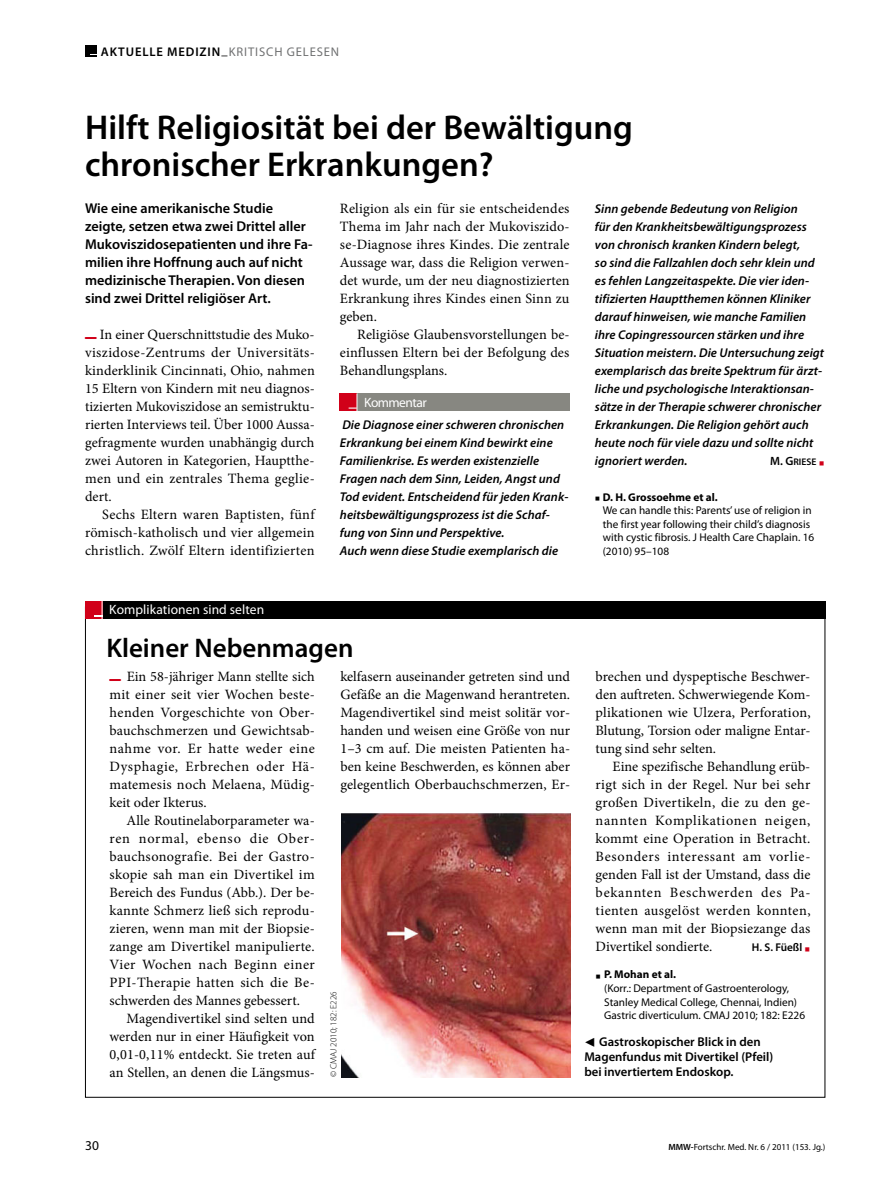
<style>
.page{position:relative;width:893px;height:1187px;background:#fff}
.page>*{position:absolute;margin:0;border:0;box-sizing:border-box;transform-origin:0 0}
.t1{font:40.2px "Myriad Pro";color:#d10019;scale:.57 1}
.t2{font:600 34.5px/37.5px "Myriad Pro";color:#000}
.t3{font:600 27px "Myriad Pro";color:#000}
.t4{font:14.25px/18px "Minion Pro";letter-spacing:.005em;color:#000;text-align:justify}
.t5{font:600 14.25px/18px "Myriad Pro";color:#000}
.t6{font:13.5px "Myriad Pro";letter-spacing:.005em;color:#fff}
.t7{font:13.5px "Myriad Pro";letter-spacing:-.04em;color:#fff}
.t8{font:13.5px "Myriad Pro";color:#000}
.t9{font:italic 600 12.75px/18px "Myriad Pro";letter-spacing:.005em;color:#000}
.t10{font:600 12.75px/15px "Myriad Pro";color:#000}
.t11{font:600 12.6px "Myriad Pro";letter-spacing:.07em;color:#000}
.t12{font:11.25px/13.5px "Myriad Pro";color:#000}
.t13{font:600 11.25px "Myriad Pro";color:#000}
.t14{font:9.6px "Myriad Pro Semibold SC800";color:#000}
.t15{font:9px "Myriad Pro";color:#000}
.t16{font:300 9px "Myriad Pro";color:#000}
.s1{font-weight:400;color:#707172}
.s2{font-family:"The Sans"}
.s3{font-size:12px}
.s4{font-family:"Minion Pro";font-size:14.25px;color:#d10019}
.s5{font-family:"Minion Pro";font-size:13.5px}
.s6{font-weight:700}
.s7{font-family:"Minion Pro";font-weight:400;font-size:14.25px;color:#d10019}
.s8{font-family:"The Sans Expert";font-weight:400}
.s9{font-weight:600}
</style>
<div class="page">
<div style="left:85px;top:45px;width:12px;height:11px;background:#000"></div>
<div style="left:340px;top:394px;width:17px;height:17px;background:#d10019"></div>
<div style="left:357px;top:394px;width:212px;height:17px;background:#878781"></div>
<svg style="left:356px;top:393px;width:1px;height:18px"></svg>
<div style="left:102px;top:601px;width:723px;height:17px;background:#000"></div>
<div style="left:85px;top:601px;width:17px;height:17px;background:#d10019"></div>
<svg style="left:94px;top:601px;width:9px;height:18px"></svg>
<img style="left:341px;top:813px;width:229px;height:264px">
<p class="t11" style="left:101px;top:47px;width:240px">AKTUELLE MEDIZIN<sub>–</sub><span class="s1">KRITISCH GELESEN</span></p>
<h2 class="t2" style="left:85px;top:111px;width:549px">Hilft Religiosität bei der Bewältigung chronischer Erkrankungen?</h2>
<p class="t5" style="left:85px;top:200px;width:229px">Wie eine amerikanische Studie zeigte, setzen etwa zwei Drittel aller Mukoviszidosepatienten und ihre Fa&shy;milien ihre Hoffnung auch auf nicht medizinische Therapien. Von diesen sind zwei Drittel religiöser Art.</p>
<h1 class="t1" style="left:85px;top:305px;width:22px">_</h1>
<p class="t4" style="left:340px;top:201px;width:231px">Religion als ein für sie entscheidendes Thema im Jahr nach der Mukoviszido&shy;se-Diagnose ihres Kindes. Die zentrale Aussage war, dass die Religion verwen&shy;det wurde, um der neu diagnostizierten Erkrankung ihres Kindes einen Sinn zu geben.</p>
<p class="t4" style="left:340px;top:327px;width:231px;text-indent:17px">Religiöse Glaubensvorstellungen be&shy;einflussen Eltern bei der Befolgung des Behandlungsplans.</p>
<p class="t7" style="left:349px;top:397px;width:79px"><span class="s2">–</span> Kommentar</p>
<p class="t9" style="left:340px;top:417px;width:230px">Die Diagnose einer schweren chronischen Erkrankung bei einem Kind bewirkt eine Familienkrise. Es werden existenzielle Fragen nach dem Sinn, Leiden, Angst und Tod evident. Entscheidend für jeden Krank&shy;heitsbewältigungsprozess ist die Schaf&shy;fung von Sinn und Perspektive.<br>Auch wenn diese Studie exemplarisch die</p>
<p class="t9" style="left:595px;top:201px;width:231px">Sinn gebende Bedeutung von Religion<br>für den Krankheitsbewältigungsprozess von chronisch kranken Kindern belegt,<br>so sind die Fallzahlen doch sehr klein und es fehlen Langzeitaspekte. Die vier iden&shy;tifizierten Hauptthemen können Kliniker darauf hinweisen, wie manche Familien ihre Copingressourcen stärken und ihre Situation meistern. Die Untersuchung zeigt exemplarisch das breite Spektrum für ärzt&shy;liche und psychologische Interaktionsan&shy;sätze in der Therapie schwerer chronischer Erkrankungen. Die Religion gehört auch heute noch für viele dazu und sollte nicht ignoriert werden.</p>
<p class="t4" style="left:85px;top:327px;width:231px;text-indent:15px">In einer Querschnittstudie des Muko&shy;viszidose-Zentrums der Universitäts&shy;kinderklinik Cincinnati, Ohio, nahmen 15 Eltern von Kindern mit neu diagnos&shy;tizierten Mukoviszidose an semistruktu&shy;rierten Interviews teil. Über 1000 Aussa&shy;gefragmente wurden unabhängig durch zwei Autoren in Kategorien, Hauptthe&shy;men und ein zentrales Thema geglie&shy;dert.</p>
<p class="t4" style="left:85px;top:507px;width:231px;text-indent:17px">Sechs Eltern waren Baptisten, fünf römisch-katholisch und vier allgemein christlich. Zwölf Eltern identifizierten</p>
<p class="t14" style="left:770px;top:456px;width:56px"><span class="s3">M. G</span>RIESE <span class="s4">■</span></p>
<p class="t12" style="left:602px;top:491px;width:213px;text-indent:-8px"><span class="s5">■</span> <span class="s6">D. H. Grossoehme et al.<br></span>We can handle this: Parents’ use of religion in the first year following their child’s diagnosis with cystic fibrosis. J Health Care Chaplain. 16 (2010) 95–108</p>
<p class="t6" style="left:109px;top:605px;width:156px">Komplikationen sind selten</p>
<h3 class="t3" style="left:106px;top:637px;width:248px">Kleiner Nebenmagen</h3>
<p class="t4" style="left:109px;top:669px;width:207px;text-indent:17px">Ein 58-jähriger Mann stellte sich mit einer seit vier Wochen beste&shy;henden Vorgeschichte von Ober&shy;bauchschmerzen und Gewichtsab&shy;nahme vor. Er hatte weder eine Dysphagie, Erbrechen oder Hä&shy;matemesis noch Melaena, Müdig&shy;keit oder Ikterus.</p>
<p class="t4" style="left:109px;top:813px;width:207px;text-indent:17px">Alle Routinelaborparameter wa&shy;ren normal, ebenso die Ober&shy;bauchsonografie. Bei der Gastro&shy;skopie sah man ein Divertikel im Bereich des Fundus (Abb.). Der be&shy;kannte Schmerz ließ sich reprodu&shy;zieren, wenn man mit der Biopsie&shy;zange am Divertikel manipulierte.<br>Vier Wochen nach Beginn einer PPI-Therapie hatten sich die Be&shy;schwerden des Mannes gebessert.</p>
<p class="t4" style="left:109px;top:1011px;width:207px;text-indent:17px">Magendivertikel sind selten und werden nur in einer Häufigkeit von 0,01-0,11% entdeckt. Sie treten auf an Stellen, an denen die Längsmus-</p>
<h1 class="t1" style="left:109px;top:647px;width:22px">_</h1>
<p class="t4" style="left:340px;top:669px;width:231px">kelfasern auseinander getreten sind und Gefäße an die Magenwand herantreten.<br>Magendivertikel sind meist solitär vor&shy;handen und weisen eine Größe von nur 1–3 cm auf. Die meisten Patienten ha&shy;ben keine Beschwerden, es können aber gelegentlich Oberbauchschmerzen, Er-</p>
<p class="t4" style="left:595px;top:669px;width:216px">brechen und dyspeptische Beschwer&shy;den auftreten. Schwerwiegende Kom&shy;plikationen wie Ulzera, Perforation, Blutung, Torsion oder maligne Entar&shy;tung sind sehr selten.</p>
<p class="t4" style="left:595px;top:759px;width:216px;text-indent:17px">Eine spezifische Behandlung erüb&shy;rigt sich in der Regel. Nur bei sehr großen Divertikeln, die zu den ge&shy;nannten Komplikationen neigen, kommt eine Operation in Betracht.<br>Besonders interessant am vorlie&shy;genden Fall ist der Umstand, dass die bekannten Beschwerden des Pa&shy;tienten ausgelöst werden konnten, wenn man mit der Biopsiezange das Divertikel sondierte.</p>
<p class="t13" style="left:752px;top:943px;width:60px">H. S. Füeßl <span class="s7">■</span></p>
<p class="t12" style="left:604px;top:968px;width:202px;text-indent:-9px"><span class="s5">■</span> <span class="s6">P. Mohan et al.<br></span>(Korr.: Department of Gastroenterology, Stanley Medical College, Chennai, Indien)<br>Gastric diverticulum. CMAJ 2010; 182: E226</p>
<p class="t10" style="left:584px;top:1035px;width:190px"><span class="s8">¯</span> Gastroskopischer Blick in den<br>Magenfundus mit Divertikel (Pfeil)</p>
<p class="t16" style="left:330px;top:1077px;width:87px;rotate:-90deg">© CMAJ 2010; 182: E226</p>
<p class="t10" style="left:584px;top:1065px;width:151px">bei invertiertem Endoskop.</p>
<p class="t8" style="left:85px;top:1139px;width:15px">30</p>
<p class="t15" style="left:668px;top:1143px;width:158px"><span class="s9">MMW-</span>Fortschr. Med. Nr. 6 / 2011 (153. Jg.)</p>
</div>
